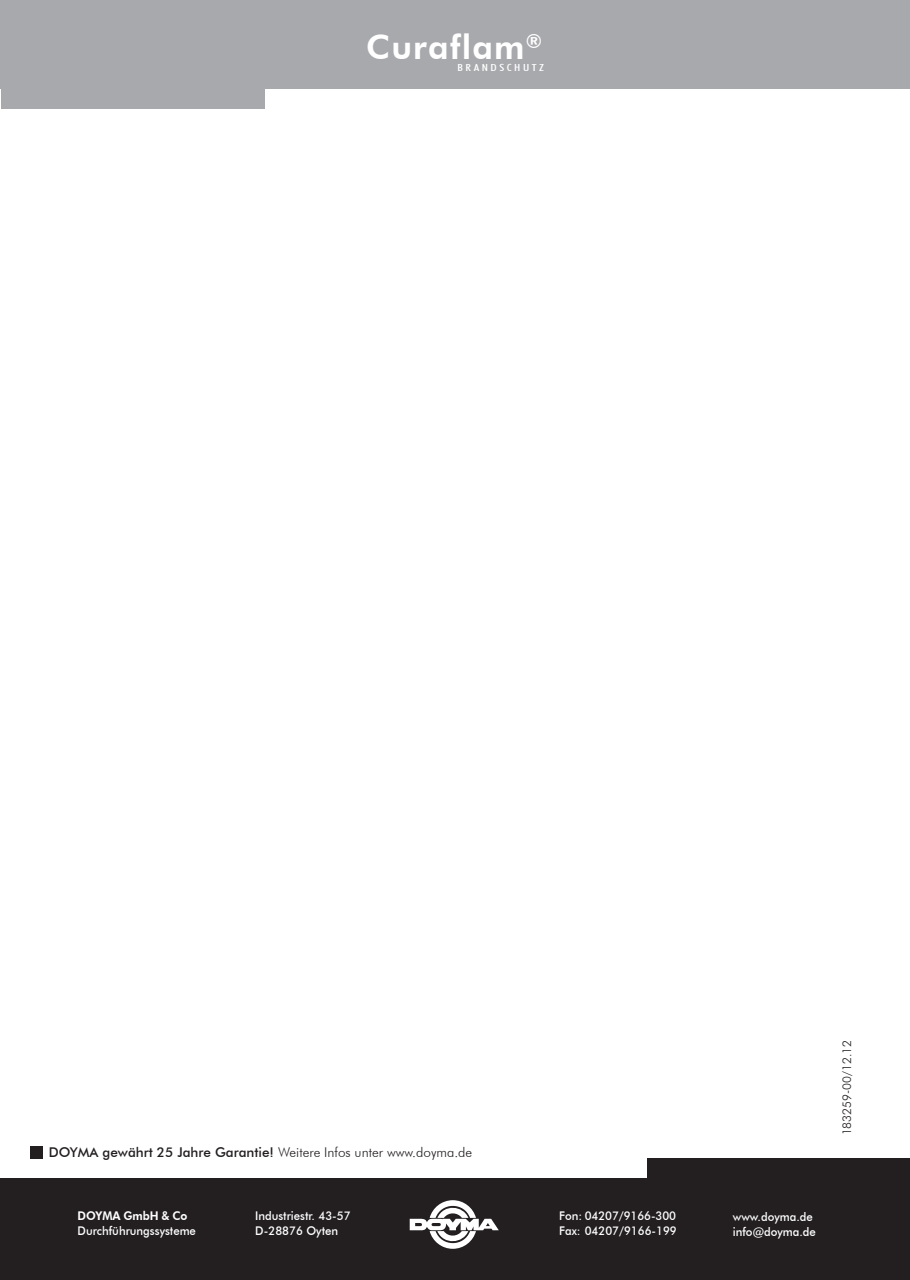
<style>
.page{position:relative;width:910px;height:1280px;background:#fff}
.page>*{position:absolute;margin:0;border:0;box-sizing:border-box;transform-origin:0 0}
.t1{font:800 33.45px "Futura BT";letter-spacing:.035em;color:#fff}
.t2{font:300 13.5px "Futura BT";color:#231f20}
.t3{font:500 12px/15px "Futura BT";color:#fff;scale:.95 1}
.t4{font:300 12px "Futura BT";color:#231f20}
.t5{font:800 12px "Futura BT";letter-spacing:-.005em;color:#fff;scale:.95 1}
.t6{font:500 condensed 9.75px "Futura BT";letter-spacing:.2em;color:#fff;scale:1.3 1}
.s1{font-weight:500}
</style>
<div class="page">
<div style="left:0;top:0;width:910px;height:88px;background:#a8a9ad"></div>
<div style="left:1px;top:80px;width:263px;height:28px;background:#a8a9ad"></div>
<div style="left:30px;top:1146px;width:13px;height:12px;background:#231f20"></div>
<div style="left:0;top:1178px;width:910px;height:102px;background:#231f20"></div>
<div style="left:647px;top:1158px;width:263px;height:44px;background:#231f20"></div>
<svg style="left:410px;top:1200px;width:89px;height:49px"></svg>
<h1 class="t1" style="left:366px;top:27px;width:177px">Curaflam<sup>®</sup></h1>
<p class="t6" style="left:458px;top:62px;width:68px">BRANDSCHUTZ</p>
<p class="t2" style="left:49px;top:1144px;width:425px"><span class="s1">DOYMA gewährt 25 Jahre Garantie!</span> Weitere Infos unter www.doyma.de</p>
<p class="t5" style="left:78px;top:1208px;width:117px">DOYMA GmbH &amp; Co</p>
<p class="t3" style="left:78px;top:1223px;width:126px">Durchführungssysteme</p>
<p class="t3" style="left:255px;top:1208px;width:102px">Industriestr. 43-57<br>D-28876 Oyten</p>
<p class="t3" style="left:733px;top:1208px;width:89px">www.doyma.de info@doyma.de</p>
<p class="t3" style="left:559px;top:1208px;width:125px">Fon: 04207/9166-300<br>Fax: 04207/9166-199</p>
<p class="t4" style="left:839px;top:1135px;width:97px;rotate:-90deg">183259-00/12.12</p>
</div>
